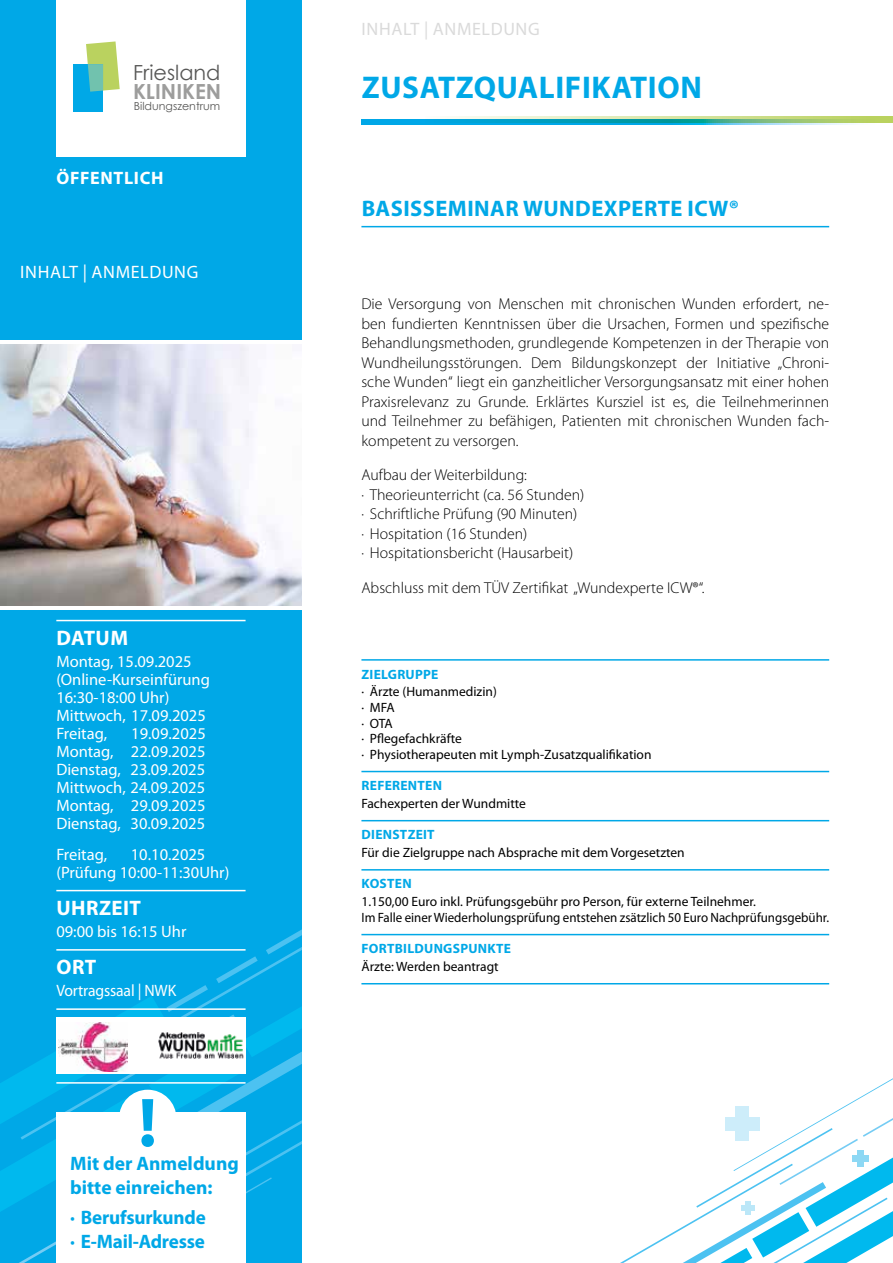
<style>
.page{position:relative;width:893px;height:1263px;background:#fff}
.page>*{position:absolute;margin:0;border:0;box-sizing:border-box;transform-origin:0 0}
.t1{font:700 69.75px "Myriad Pro";color:#00a8e7}
.t2{font:700 31.5px "Myriad Pro";letter-spacing:.02em;color:#00a8e7}
.t3{font:700 22.5px "Myriad Pro";letter-spacing:.02em;color:#00a8e7}
.t4{font:700 21px "Myriad Pro";letter-spacing:.02em;color:#fff}
.t5{font:20.85px "Century Gothic";color:#575756}
.t6{font:700 20.85px "Century Gothic";color:#9d9d9c}
.t7{font:700 19.5px/24px "Myriad Pro";letter-spacing:-.005em;color:#00a8e7}
.t8{font:18px "Myriad Pro";letter-spacing:.035em;color:#dadada}
.t9{font:18px "Myriad Pro";letter-spacing:.035em;color:#fff}
.t10{font:700 18px "Myriad Pro";letter-spacing:.035em;color:#fff}
.t11{font:16.5px/18px "Myriad Pro";color:#fff}
.t12{font:16.5px "Myriad Pro";color:#fff;scale:.95 1}
.t13{font:300 15.75px/19.5px "Myriad Pro";color:#000;text-align:justify}
.t14{font:13.5px/15.6px "Myriad Pro";color:#000}
.t15{font:700 13.5px "Myriad Pro";letter-spacing:.02em;color:#00a8e7}
.t16{font:11.1px "Century Gothic";color:#575756}
</style>
<div class="page">
<div style="left:0;top:0;width:302px;height:1263px;background:#00a8e7"></div>
<svg style="left:0;top:929px;width:302px;height:334px"></svg>
<div style="left:56px;top:0;width:190px;height:156px;background:#fff"></div>
<div style="left:74px;top:64px;width:29px;height:48px;background:#00a8e7"></div>
<svg style="left:86px;top:41px;width:34px;height:51px"></svg>
<svg style="left:620px;top:1078px;width:273px;height:185px"></svg>
<div style="left:0;top:340px;width:306px;height:270px;background:#fff"></div>
<hr style="left:361px;top:226px;width:468px;height:1px;background:#00a8e7">
<svg style="left:361px;top:119px;width:532px;height:5px"></svg>
<svg style="left:426px;top:116px;width:467px;height:6px"></svg>
<hr style="left:56px;top:620px;width:190px;height:1px;background:#fff">
<hr style="left:56px;top:890px;width:190px;height:1px;background:#fff">
<hr style="left:56px;top:949px;width:190px;height:2px;background:#fff">
<hr style="left:56px;top:1008px;width:190px;height:2px;background:#fff">
<hr style="left:56px;top:1082px;width:190px;height:2px;background:#fff">
<div style="left:56px;top:1018px;width:190px;height:56px;background:#fff"></div>
<img style="left:158px;top:1032px;width:86px;height:27px">
<img style="left:58px;top:1022px;width:69px;height:50px">
<hr style="left:361px;top:659px;width:468px;height:2px;background:#00a8e7">
<hr style="left:361px;top:771px;width:468px;height:1px;background:#00a8e7">
<hr style="left:361px;top:820px;width:468px;height:1px;background:#00a8e7">
<hr style="left:361px;top:869px;width:468px;height:1px;background:#00a8e7">
<hr style="left:361px;top:934px;width:468px;height:1px;background:#00a8e7">
<hr style="left:361px;top:983px;width:468px;height:1px;background:#00a8e7">
<div style="left:56px;top:1113px;width:190px;height:150px;background:#fff"></div>
<div style="left:119px;top:1090px;width:57px;height:57px;background:#fff;border-radius:50%"></div>
<img style="left:0;top:344px;width:301px;height:261px">
<h3 class="t5" style="left:133px;top:58px;width:89px">Friesland</h3>
<h3 class="t6" style="left:133px;top:75px;width:90px">KLINIKEN</h3>
<p class="t16" style="left:134px;top:98px;width:88px">Bildungszentrum</p>
<p class="t10" style="left:57px;top:166px;width:108px">ÖFFENTLICH</p>
<p class="t9" style="left:20px;top:261px;width:180px">INHALT | ANMELDUNG</p>
<h3 class="t4" style="left:57px;top:624px;width:73px">DATUM</h3>
<p class="t11" style="left:56px;top:652px;width:155px">Montag, 15.09.2025 (Online-Kurseinfürung<br>16:30-18:00 Uhr)<br>Mittwoch, 17.09.2025<br>Freitag,</p>
<p class="t11" style="left:56px;top:724px;width:151px;text-align:justify;text-indent:75px">19.09.2025<br>Montag, 22.09.2025<br>Dienstag, 23.09.2025<br>Mittwoch, 24.09.2025<br>Montag, 29.09.2025<br>Dienstag, 30.09.2025</p>
<p class="t11" style="left:56px;top:845px;width:52px">Freitag,</p>
<p class="t11" style="left:56px;top:845px;width:175px;text-indent:75px">10.10.2025 (Prüfung 10:00-11:30Uhr)</p>
<h3 class="t4" style="left:57px;top:894px;width:86px">UHRZEIT</h3>
<p class="t11" style="left:56px;top:922px;width:132px">09:00 bis 16:15 Uhr</p>
<h3 class="t4" style="left:57px;top:953px;width:41px">ORT</h3>
<p class="t12" style="left:56px;top:981px;width:128px">Vortragssaal | NWK</p>
<h1 class="t1" style="left:138px;top:1077px;width:20px">!</h1>
<p class="t7" style="left:70px;top:1150px;width:170px">Mit der Anmeldung bitte einreichen:</p>
<p class="t7" style="left:70px;top:1204px;width:137px">· Berufsurkunde · E-Mail-Adresse</p>
<p class="t8" style="left:362px;top:18px;width:180px">INHALT | ANMELDUNG</p>
<h2 class="t2" style="left:362px;top:67px;width:342px">ZUSATZQUALIFIKATION</h2>
<h3 class="t3" style="left:362px;top:194px;width:379px">BASISSEMINAR WUNDEXPERTE ICW®</h3>
<p class="t13" style="left:361px;top:295px;width:469px">Die Versorgung von Menschen mit chronischen Wunden erfordert, ne&shy;ben fundierten Kenntnissen über die Ursachen, Formen und spezifische Behandlungsmethoden, grundlegende Kompetenzen in der Therapie von Wundheilungsstörungen. Dem Bildungskonzept der Initiative „Chroni&shy;sche Wunden“ liegt ein ganzheitlicher Versorgungsansatz mit einer hohen Praxisrelevanz zu Grunde. Erklärtes Kursziel ist es, die Teilnehmerinnen und Teilnehmer zu befähigen, Patienten mit chronischen Wunden fach&shy;kompetent zu versorgen.</p>
<p class="t13" style="left:361px;top:466px;width:224px;text-align:left">Aufbau der Weiterbildung:<br>· Theorieunterricht (ca. 56 Stunden) · Schriftliche Prüfung (90 Minuten)<br>· Hospitation (16 Stunden)<br>· Hospitationsbericht (Hausarbeit)</p>
<p class="t13" style="left:361px;top:578px;width:344px">Abschluss mit dem TÜV Zertifikat „Wundexperte ICW®“.</p>
<p class="t15" style="left:362px;top:665px;width:78px">ZIELGRUPPE</p>
<p class="t14" style="left:361px;top:684px;width:292px">· Ärzte (Humanmedizin)<br>· MFA<br>· OTA<br>· Pflegefachkräfte<br>· Physiotherapeuten mit Lymph-Zusatzqualifikation</p>
<p class="t15" style="left:362px;top:777px;width:82px">REFERENTEN</p>
<p class="t14" style="left:361px;top:795px;width:166px">Fachexperten der Wundmitte</p>
<p class="t15" style="left:362px;top:826px;width:75px">DIENSTZEIT</p>
<p class="t14" style="left:361px;top:844px;width:325px">Für die Zielgruppe nach Absprache mit dem Vorgesetzten</p>
<p class="t15" style="left:362px;top:875px;width:52px">KOSTEN</p>
<p class="t14" style="left:361px;top:894px;width:469px">1.150,00 Euro inkl. Prüfungsgebühr pro Person, für externe Teilnehmer.<br>Im Falle einer Wiederholungsprüfung entstehen zsätzlich 50 Euro Nachprüfungsgebühr.</p>
<p class="t15" style="left:362px;top:940px;width:151px">FORTBILDUNGSPUNKTE</p>
<p class="t14" style="left:361px;top:958px;width:139px">Ärzte: Werden beantragt</p>
</div>
